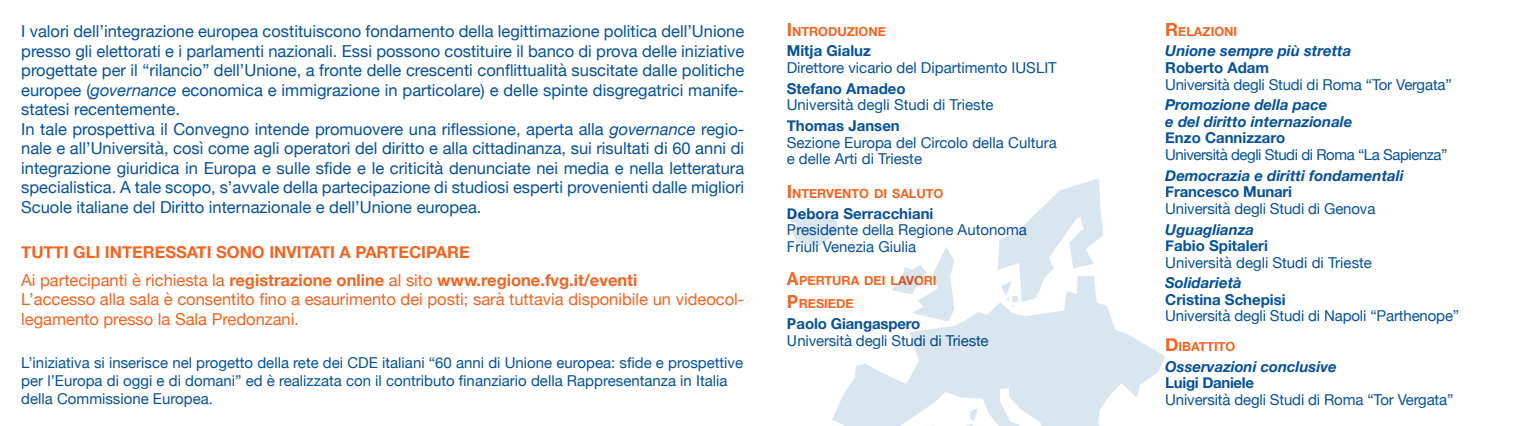
<style>
.page{position:relative;width:1531px;height:426px;background:#fff}
.page>*{position:absolute;margin:0;border:0;box-sizing:border-box;transform-origin:0 0}
.t1{font:16.5px/19.5px "Helvetica Neue";color:#06519b}
.t2{font:700 16.5px/28px "Helvetica Neue";color:#f36421}
.t3{font:16.5px/19.5px "Helvetica Neue";color:#f36421}
.t4{font:15px/16.5px "Helvetica Neue";color:#06519b}
.t5{font:700 15px "Helvetica Neue";color:#06519b}
.t6{font:italic 700 15px/16.5px "Helvetica Neue";color:#06519b}
.t7{font:15px "Helvetica Neue";letter-spacing:-.03em;color:#06519b}
.t8{font:700 15px "Helvetica Neue";letter-spacing:-.02em;color:#06519b}
.t9{font:700 12.6px/23.2px "Helvetica Neue";color:#f36421}
.s1{font-style:italic}
.s2{font-weight:400}
.s3{font-size:18px}
</style>
<div class="page">
<svg style="left:791px;top:211px;width:47px;height:35px"></svg>
<svg style="left:902px;top:247px;width:52px;height:29px"></svg>
<svg style="left:832px;top:276px;width:333px;height:149px;fill:#d9e5ef"></svg>
<svg style="left:965px;top:407px;width:13px;height:18px"></svg>
<svg style="left:998px;top:178px;width:105px;height:129px"></svg>
<p class="t1" style="left:21px;top:22px;width:724px">I valori dell’integrazione europea costituiscono fondamento della legittimazione politica dell’Unione presso gli elettorati e i parlamenti nazionali. Essi possono costituire il banco di prova delle iniziative progettate per il “rilancio” dell’Unione, a fronte delle crescenti conflittualità suscitate dalle politiche europee (<span class="s1">governance</span> economica e immigrazione in particolare) e delle spinte disgregatrici manife&shy;statesi recentemente.<br>In tale prospettiva il Convegno intende promuovere una riflessione, aperta alla <span class="s1">governance</span> regio&shy;nale e all’Università, così come agli operatori del diritto e alla cittadinanza, sui risultati di 60 anni di integrazione giuridica in Europa e sulle sfide e le criticità denunciate nei media e nella letteratura specialistica. A tale scopo, s’avvale della partecipazione di studiosi esperti provenienti dalle migliori Scuole italiane del Diritto internazionale e dell’Unione europea.</p>
<p class="t2" style="left:21px;top:238px;width:617px">TUTTI GLI INTERESSATI SONO INVITATI A PARTECIPARE<br><span class="s2">Ai partecipanti è richiesta la</span> registrazione online <span class="s2">al sito</span> www.regione.fvg.it/eventi</p>
<p class="t3" style="left:21px;top:290px;width:724px">L’accesso alla sala è consentito fino a esaurimento dei posti; sarà tuttavia disponibile un videocol&shy;legamento presso la Sala Predonzani.</p>
<p class="t4" style="left:21px;top:354px;width:723px;line-height:18px">L’iniziativa si inserisce nel progetto della rete dei CDE italiani “60 anni di Unione europea: sfide e prospettive per l’Europa di oggi e di domani” ed è realizzata con il contributo finanziario della Rappresentanza in Italia della Commissione Europea.</p>
<p class="t9" style="left:787px;top:20px;width:101px"><span class="s3">I</span> NTRODUZIONE</p>
<p class="t5" style="left:787px;top:39px;width:86px">Mitja Gialuz</p>
<p class="t4" style="left:787px;top:60px;width:272px">Direttore vicario del Dipartimento IUSLIT</p>
<p class="t5" style="left:787px;top:77px;width:120px">Stefano Amadeo</p>
<p class="t4" style="left:787px;top:97px;width:208px">Università degli Studi di Trieste</p>
<p class="t5" style="left:787px;top:114px;width:115px">Thomas Jansen</p>
<p class="t4" style="left:787px;top:135px;width:271px">Sezione Europa del Circolo della Cultura e delle Arti di Trieste</p>
<p class="t9" style="left:787px;top:182px;width:158px"><span class="s3">I</span> NTERVENTO DI SALUTO</p>
<p class="t5" style="left:787px;top:201px;width:148px">Debora Serracchiani</p>
<p class="t4" style="left:787px;top:222px;width:242px">Presidente della Regione Autonoma<br>Friuli Venezia Giulia</p>
<p class="t9" style="left:787px;top:269px;width:151px"><span class="s3">A</span>PERTURA DEI LAVORI<br><span class="s3">P</span>RESIEDE</p>
<p class="t5" style="left:787px;top:312px;width:135px">Paolo Giangaspero</p>
<p class="t4" style="left:787px;top:332px;width:203px">Università degli Studi di Trieste</p>
<p class="t9" style="left:1165px;top:20px;width:74px"><span class="s3">R</span>ELAZIONI</p>
<p class="t6" style="left:1165px;top:43px;width:188px">Unione sempre più stretta</p>
<p class="t5" style="left:1165px;top:56px;width:105px">Roberto Adam</p>
<p class="t4" style="left:1165px;top:77px;width:288px">Università degli Studi di Roma “Tor Vergata”</p>
<p class="t6" style="left:1165px;top:97px;width:189px">Promozione della pace<br>e del diritto internazionale</p>
<p class="t5" style="left:1165px;top:126px;width:122px">Enzo Cannizzaro</p>
<p class="t7" style="left:1165px;top:143px;width:284px">Università degli Studi di Roma “La Sapienza”</p>
<p class="t6" style="left:1165px;top:167px;width:240px">Democrazia e diritti fondamentali</p>
<p class="t5" style="left:1165px;top:180px;width:128px">Francesco Munari</p>
<p class="t4" style="left:1165px;top:201px;width:212px">Università degli Studi di Genova</p>
<p class="t6" style="left:1165px;top:221px;width:90px">Uguaglianza</p>
<p class="t5" style="left:1165px;top:233px;width:104px">Fabio Spitaleri</p>
<p class="t4" style="left:1165px;top:254px;width:208px">Università degli Studi di Trieste</p>
<p class="t6" style="left:1165px;top:275px;width:78px">Solidarietà</p>
<p class="t5" style="left:1165px;top:287px;width:122px">Cristina Schepisi</p>
<p class="t4" style="left:1165px;top:308px;width:295px">Università degli Studi di Napoli “Parthenope”</p>
<p class="t9" style="left:1165px;top:334px;width:72px"><span class="s3">D</span> IBATTITO</p>
<p class="t6" style="left:1165px;top:358px;width:173px">Osservazioni conclusive</p>
<p class="t8" style="left:1165px;top:370px;width:90px">Luigi Daniele</p>
<p class="t4" style="left:1165px;top:391px;width:290px">Università degli Studi di Roma “Tor Vergata”</p>
</div>
